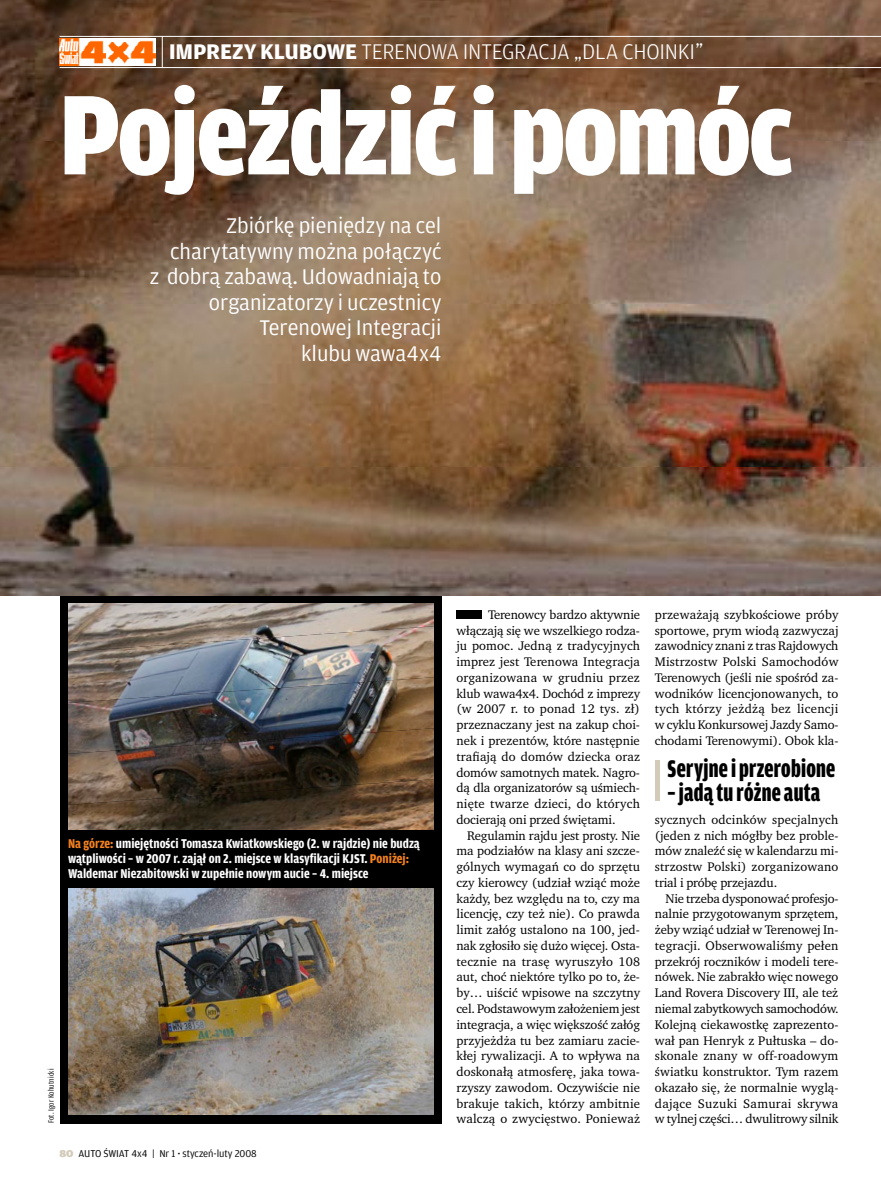
<style>
.page{position:relative;width:881px;height:1183px;background:#fff}
.page>*{position:absolute;margin:0;border:0;box-sizing:border-box;transform-origin:0 0}
.t1{font:900 condensed 120px "Amplitude CE";letter-spacing:-.015em;color:#fff}
.t2{font:25.5px "Amplitude CE Black Comp";letter-spacing:.01em;color:#000}
.t3{font:22.5px/25.5px "Amplitude CE";color:#fff;text-align:right}
.t4{font:300 22.5px "Amplitude CE";letter-spacing:-.015em;color:#fff}
.t5{font:700 condensed 13.5px/15px "Amplitude CE";color:#fff}
.t6{font:12.75px/15.8px "Charter PL";letter-spacing:-.005em;color:#000;text-align:justify}
.t7{font:10.5px "Amplitude CE";letter-spacing:-.01em;color:#000}
.t8{font:condensed 8.25px "Amplitude CE";letter-spacing:.015em;color:#000}
.s1{font-weight:700}
.s2{color:#f5821f}
.s3{font-weight:900;font-stretch:expanded;color:#d3cab7}
.s4{font-size:7.5px}
</style>
<div class="page">
<div style="left:60px;top:414px;width:381px;height:708px;background:#000"></div>
<img style="left:0;top:0;width:880px;height:595px">
<img style="left:60px;top:38px;width:96px;height:28px">
<hr style="left:162px;top:36px;width:1px;height:32px;background:#fff">
<hr style="left:60px;top:36px;width:820px;height:1px;background:#fff">
<hr style="left:60px;top:67px;width:820px;height:1px;background:#fff">
<img style="left:68px;top:603px;width:365px;height:23px">
<img style="left:68px;top:626px;width:365px;height:50px">
<img style="left:68px;top:676px;width:365px;height:51px">
<img style="left:68px;top:727px;width:365px;height:51px">
<img style="left:68px;top:778px;width:365px;height:51px">
<div style="left:456px;top:610px;width:26px;height:8px;background:#000"></div>
<img style="left:68px;top:888px;width:365px;height:226px">
<div style="left:654px;top:760px;width:5px;height:40px;background:#d3cab7"></div>
<h3 class="t4" style="left:169px;top:39px;width:536px"><span class="s1">IMPREZY KLUBOWE</span> TERENOWA INTEGRACJA „DLA CHOINKI”</h3>
<h1 class="t1" style="left:60px;top:69px;width:734px">Pojeździć i pomóc</h1>
<h3 class="t3" style="left:150px;top:213px;width:293px">Zbiórkę pieniędzy na cel charytatywny można połączyć<br>z dobrą zabawą. Udowadniają to organizatorzy i uczestnicy<br>Terenowej Integracji<br>klubu wawa4x4</h3>
<p class="t5" style="left:68px;top:835px;width:353px"><span class="s2">Na górze:</span> umiejętności Tomasza Kwiatkowskiego (2. w rajdzie) nie budzą wątpliwości – w 2007 r. zajął on 2. miejsce w klasyfikacji KJST. <span class="s2">Poniżej:<br></span>Waldemar Niezabitowski w zupełnie nowym aucie – 4. miejsce</p>
<p class="t8" style="left:47px;top:1123px;width:56px;rotate:-90deg">Fot. Igor Kohutnicki</p>
<p class="t7" style="left:60px;top:1147px;width:199px"><span class="s3">80</span> AUTO ŚWIAT 4x4 | Nr 1 <span class="s4">•</span> styczeń-luty 2008</p>
<p class="t6" style="left:456px;top:606px;width:185px;text-indent:32px">Terenowcy bardzo aktywnie włączają się we wszelkiego rodza&shy;ju pomoc. Jedną z tradycyjnych imprez jest Terenowa Integracja organizowana w grudniu przez klub wawa4x4. Dochód z imprezy (w 2007 r. to ponad 12 tys. zł) przeznaczany jest na zakup choi&shy;nek i prezentów, które następnie trafiają do domów dziecka oraz domów samotnych matek. Nagro&shy;dą dla organizatorów są uśmiech&shy;nięte twarze dzieci, do których docierają oni przed świętami.</p>
<p class="t6" style="left:456px;top:826px;width:185px;text-indent:11px">Regulamin rajdu jest prosty. Nie ma podziałów na klasy ani szcze&shy;gólnych wymagań co do sprzętu czy kierowcy (udział wziąć może każdy, bez względu na to, czy ma licencję, czy też nie). Co prawda limit załóg ustalono na 100, jed&shy;nak zgłosiło się dużo więcej. Osta&shy;tecznie na trasę wyruszyło 108 aut, choć niektóre tylko po to, że&shy;by… uiścić wpisowe na szczytny cel. Podstawowym założeniem jest integracja, a więc większość załóg przyjeżdża tu bez zamiaru zacie&shy;kłej rywalizacji. A to wpływa na doskonałą atmosferę, jaka towa&shy;rzyszy zawodom. Oczywiście nie brakuje takich, którzy ambitnie walczą o zwycięstwo. Ponieważ</p>
<p class="t6" style="left:654px;top:606px;width:185px">przeważają szybkościowe próby sportowe, prym wiodą zazwyczaj zawodnicy znani z tras Rajdowych Mistrzostw Polski Samochodów Terenowych (jeśli nie spośród za&shy;wodników licencjonowanych, to tych którzy jeżdżą bez licencji w cyklu Konkursowej Jazdy Samo&shy;chodami Terenowymi). Obok kla-</p>
<h2 class="t2" style="left:667px;top:754px;width:169px">Seryjne i przerobione</h2>
<h2 class="t2" style="left:667px;top:778px;width:154px">– jadą tu różne auta</h2>
<p class="t6" style="left:654px;top:811px;width:185px">sycznych odcinków specjalnych (jeden z nich mógłby bez proble&shy;mów znaleźć się w kalendarzu mi&shy;strzostw Polski) zorganizowano trial i próbę przejazdu.</p>
<p class="t6" style="left:654px;top:889px;width:185px;text-indent:11px">Nie trzeba dysponować profesjo&shy;nalnie przygotowanym sprzętem, żeby wziąć udział w Terenowej In&shy;tegracji. Obserwowaliśmy pełen przekrój roczników i modeli tere&shy;nówek. Nie zabrakło więc nowego Land Rovera Discovery III, ale też niemal zabytkowych samochodów.<br>Kolejną ciekawostkę zaprezento&shy;wał pan Henryk z Pułtuska – do&shy;skonale znany w off-roadowym światku konstruktor. Tym razem okazało się, że normalnie wyglą&shy;dające Suzuki Samurai skrywa w tylnej części… dwulitrowy silnik</p>
</div>
